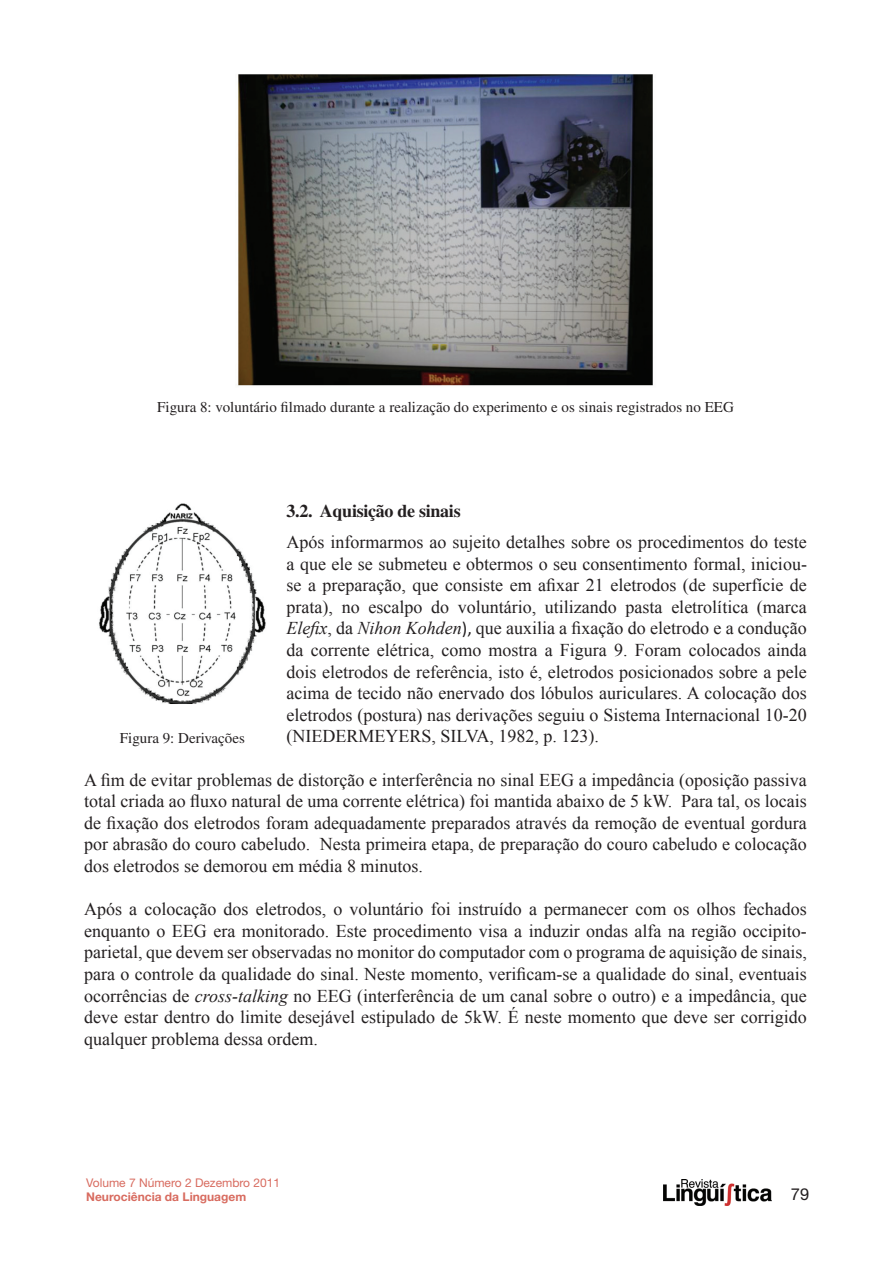
<style>
.page{position:relative;width:893px;height:1263px;background:#fff}
.page>*{position:absolute;margin:0;border:0;box-sizing:border-box;transform-origin:0 0}
.t1{font:18px/21.6px "Times New Roman";color:#231f20;text-align:justify}
.t2{font:700 18px "Times LT Std";letter-spacing:-.015em;color:#231f20}
.t3{font:16.5px "Helvetica Neue LT Std";color:#231f20}
.t4{font:15px "Times LT Std";color:#231f20}
.t5{font:12px "Helvetica Neue LT Std";color:#d86b5f}
.t6{font:700 12px "Helvetica Neue LT Std";color:#d86b5f}
.s1{font-style:italic}
.s2{font-family:"Calibri"}
</style>
<div class="page">
<img style="left:663px;top:1179px;width:109px;height:27px">
<img style="left:238px;top:74px;width:415px;height:312px">
<img style="left:99px;top:503px;width:167px;height:201px">
<p class="t4" style="left:157px;top:398px;width:578px">Figura 8: voluntário filmado durante a realização do experimento e os sinais registrados no EEG</p>
<p class="t2" style="left:287px;top:500px;width:176px">3.2. Aquisição de sinais</p>
<p class="t1" style="left:287px;top:531px;width:522px">Após informarmos ao sujeito detalhes sobre os procedimentos do teste a que ele se submeteu e obtermos o seu consentimento formal, iniciou&shy;se a preparação, que consiste em afixar 21 eletrodos (de superfície de prata), no escalpo do voluntário, utilizando pasta eletrolítica (marca <span class="s1">Elefix</span>, da <span class="s1">Nihon Kohden</span><span class="s2">),</span> que auxilia a fixação do eletrodo e a condução da corrente elétrica, como mostra a Figura 9. Foram colocados ainda dois eletrodos de referência, isto é, eletrodos posicionados sobre a pele acima de tecido não enervado dos lóbulos auriculares. A colocação dos eletrodos (postura) nas derivações seguiu o Sistema Internacional 10-20 (NIEDERMEYERS, SILVA, 1982, p. 123).</p>
<p class="t1" style="left:84px;top:768px;width:724px">A fim de evitar problemas de distorção e interferência no sinal EEG a impedância (oposição passiva total criada ao fluxo natural de uma corrente elétrica) foi mantida abaixo de 5 kW. Para tal, os locais de fixação dos eletrodos foram adequadamente preparados através da remoção de eventual gordura por abrasão do couro cabeludo. Nesta primeira etapa, de preparação do couro cabeludo e colocação dos eletrodos se demorou em média 8 minutos.</p>
<p class="t1" style="left:84px;top:898px;width:724px">Após a colocação dos eletrodos, o voluntário foi instruído a permanecer com os olhos fechados enquanto o EEG era monitorado. Este procedimento visa a induzir ondas alfa na região occipito&shy;parietal, que devem ser observadas no monitor do computador com o programa de aquisição de sinais, para o controle da qualidade do sinal. Neste momento, verificam-se a qualidade do sinal, eventuais ocorrências de <span class="s1">cross-talking</span> no EEG (interferência de um canal sobre o outro) e a impedância, que deve estar dentro do limite desejável estipulado de 5kW. É neste momento que deve ser corrigido qualquer problema dessa ordem.</p>
<p class="t4" style="left:120px;top:730px;width:127px">Figura 9: Derivações</p>
<p class="t5" style="left:86px;top:1175px;width:196px">Volume 7 Número 2 Dezembro 2011</p>
<p class="t6" style="left:86px;top:1189px;width:162px">Neurociência da Linguagem</p>
<p class="t3" style="left:791px;top:1184px;width:20px">79</p>
</div>
